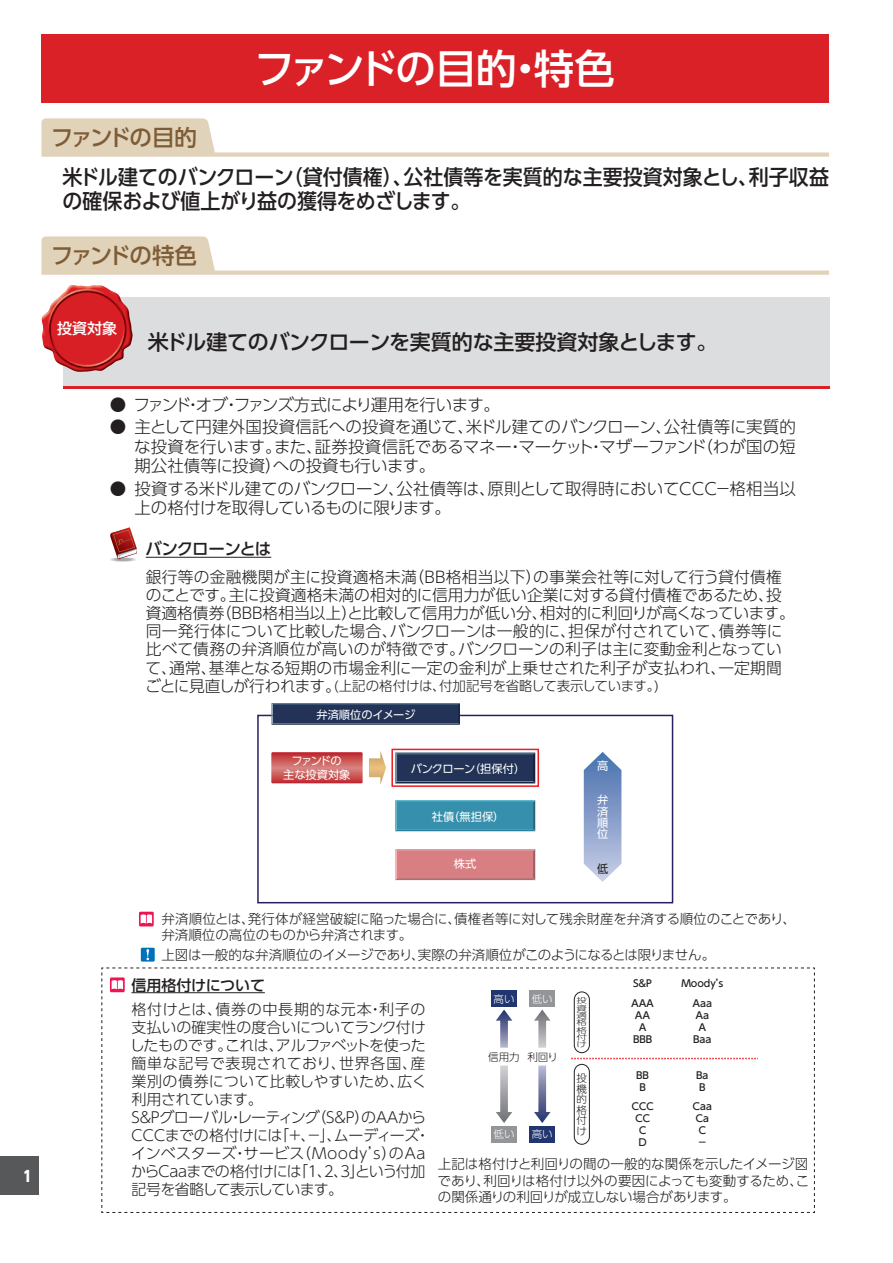
<style>
.page{position:relative;width:893px;height:1263px;background:#fff}
.page>*{position:absolute;margin:0;border:0;box-sizing:border-box;transform-origin:0 0}
.t1{font:500 40.5px "UD Shin Go Pro";letter-spacing:-.06em;color:#fff}
.t2{font:500 22.5px "UD Shin Go Pro";letter-spacing:-.095em;color:#7e5d36}
.t3{font:500 21px/24px "UD Shin Go Pro";letter-spacing:-.005em;color:#231f20;scale:.95 1}
.t4{font:500 21px "UD Shin Go Pro";letter-spacing:-.005em;color:#231f20}
.t5{font:300 16.5px/19.5px "UD Shin Go Pro";letter-spacing:-.02em;color:#231f20;text-align:justify}
.t6{font:300 16.5px "UD Shin Go Pro";letter-spacing:-.05em;color:#231f20}
.t7{font:500 16.5px "UD Shin Go Pro";letter-spacing:-.065em;color:#231f20}
.t8{font:300 15.75px/18px "UD Shin Go Pro";color:#231f20}
.t9{font:300 15px/18px "UD Shin Go Pro";letter-spacing:-.02em;color:#231f20}
.t10{font:500 15px "UD Shin Go Pro";letter-spacing:-.01em;color:#231f20}
.t11{font:500 15px "UD Shin Go Pro";color:#fff}
.t12{font:800 15px "UD Shin Go Pro";color:#fff;scale:.9 1}
.t13{font:300 13.5px/16.5px "UD Shin Go Pro";letter-spacing:-.01em;color:#231f20}
.t14{font:11.25px/11.2px "UD Shin Go Pro";letter-spacing:-.005em;color:#fff;text-align:center}
.t15{font:11.25px "UD Shin Go Pro";letter-spacing:-.035em;color:#fff}
.t16{font:11.25px "UD Shin Go Pro";color:#231f20}
.t17{font:300 10.5px/10.5px "UD Shin Go Pro";color:#231f20;text-align:justify}
.t18{font:300 10.5px "UD Shin Go Pro";color:#fff}
.t19{font:500 9.75px/12px "UD Shin Go Pro";letter-spacing:-.23em;color:#231f20;text-align:center}
.t20{font:300 7.35px/7.4px "UD Shin Go Pro";color:#231f20;text-align:justify;scale:1.43 1}
.s1{font-size:15.75px}
</style>
<div class="page">
<div style="left:0;top:1157px;width:38px;height:38px;background:#57585a"></div>
<div style="left:41px;top:35px;width:788px;height:68px;background:#da2128"></div>
<svg style="left:41px;top:118px;width:788px;height:39px"></svg>
<svg style="left:41px;top:236px;width:788px;height:39px"></svg>
<div style="left:63px;top:297px;width:766px;height:92px;background:#dcdddf"></div>
<hr style="left:63px;top:386px;width:766px;height:3px;background:#da2128">
<img style="left:41px;top:285px;width:92px;height:87px">
<div style="left:110px;top:557px;width:26px;height:5px;background:#dddee0;border-radius:50%"></div>
<hr style="left:110px;top:558px;width:25px;height:3px;background:#f5f5f6;border-radius:50%">
<hr style="left:111px;top:558px;width:24px;height:3px;background:#e8e9ea;border-radius:50%">
<hr style="left:112px;top:558px;width:22px;height:3px;background:#dbdcde;border-radius:50%">
<hr style="left:113px;top:558px;width:19px;height:3px;background:#cecfd1;border-radius:50%">
<hr style="left:114px;top:558px;width:18px;height:3px;background:#c6c7c9;border-radius:50%">
<svg style="left:110px;top:527px;width:27px;height:33px"></svg>
<hr style="left:146px;top:557px;width:125px;height:1px;background:#231f20">
<div style="left:257px;top:715px;width:416px;height:188px;border:2px solid #252161"></div>
<svg style="left:271px;top:752px;width:92px;height:31px;background:#cc5758"></svg>
<svg style="left:395px;top:752px;width:140px;height:31px;background:#2a3c5e"></svg>
<svg style="left:395px;top:800px;width:140px;height:31px;background:#3891ad"></svg>
<svg style="left:395px;top:849px;width:140px;height:31px;background:#d67f83"></svg>
<svg style="left:584px;top:752px;width:37px;height:130px;background:#97abd1"></svg>
<svg style="left:369px;top:751px;width:17px;height:34px"></svg>
<svg style="left:271px;top:703px;width:189px;height:22px;background:#2b3d5e"></svg>
<div style="left:391px;top:749px;width:148px;height:38px;border:2px solid #ee1d23"></div>
<svg style="left:139px;top:912px;width:15px;height:14px"></svg>
<svg style="left:141px;top:914px;width:11px;height:10px"></svg>
<div style="left:141px;top:948px;width:14px;height:13px;background:#0072bc"></div>
<svg style="left:146px;top:949px;width:3px;height:11px"></svg>
<svg style="left:101px;top:967px;width:714px;height:246px"></svg>
<div style="left:530px;top:990px;width:25px;height:17px;background:#939598"></div>
<div style="left:530px;top:1126px;width:25px;height:16px;background:#213570"></div>
<div style="left:491px;top:1126px;width:26px;height:16px;background:#939598"></div>
<div style="left:574px;top:991px;width:16px;height:62px;border:1px solid #231f20;border-radius:8px"></div>
<div style="left:574px;top:1064px;width:16px;height:81px;border:1px solid #231f20;border-radius:8px"></div>
<p class="t12" style="left:23px;top:1163px;width:11px">1</p>
<h1 class="t1" style="left:254px;top:36px;width:362px">ファンドの目的・特色</h1>
<h2 class="t2" style="left:51px;top:119px;width:147px">ファンドの目的</h2>
<h3 class="t3" style="left:62px;top:164px;width:808px">米ドル建てのバンクローン（貸付債権）、公社債等を実質的な主要投資対象とし、利子収益の確保および値上がり益の獲得をめざします。</h3>
<h2 class="t2" style="left:51px;top:237px;width:148px">ファンドの特色</h2>
<p class="t11" style="left:57px;top:316px;width:61px">投資対象</p>
<h3 class="t4" style="left:148px;top:324px;width:571px">米ドル建てのバンクローンを実質的な主要投資対象とします。</h3>
<p class="t6" style="left:110px;top:391px;width:392px">● ファンド・オブ・ファンズ方式により運用を行います。</p>
<p class="t5" style="left:134px;top:417px;width:663px;text-indent:-25px">● 主として円建外国投資信託への投資を通じて、米ドル建てのバンクローン、公社債等に実質的な投資を行います。また、証券投資信託であるマネー・マーケット・マザーファンド（わが国の短期公社債等に投資）への投資も行います。</p>
<p class="t5" style="left:134px;top:478px;width:663px;text-indent:-25px">● 投資する米ドル建てのバンクローン、公社債等は、原則として取得時においてＣＣＣ－格相当以上の格付けを取得しているものに限ります。</p>
<p class="t7" style="left:146px;top:535px;width:127px">バンクローンとは</p>
<p class="t8" style="left:145px;top:568px;width:651px">銀行等の金融機関が主に投資適格未満（ＢＢ格相当以下）の事業会社等に対して行う貸付債権のことです。主に投資適格未満の相対的に信用力が低い企業に対する貸付債権であるため、投資適格債券（ＢＢＢ格相当以上）と比較して信用力が低い分、相対的に利回りが高くなっています。同一発行体について比較した場合、バンクローンは一般的に、担保が付されていて、債券等に比べて債務の弁済順位が高いのが特徴です。バンクローンの利子は主に変動金利となっていて、通常、基準となる短期の市場金利に一定の金利が上乗せされた利子が支払われ、一定期間</p>
<p class="t13" style="left:145px;top:677px;width:517px"><span class="s1">ごとに見直しが行われます。</span>(上記の格付けは、付加記号を省略して表示しています。)</p>
<p class="t14" style="left:316px;top:709px;width:100px">弁済順位のイメージ</p>
<p class="t14" style="left:283px;top:754px;width:69px;line-height:13.5px">ファンドの<br>主な投資対象</p>
<p class="t15" style="left:411px;top:760px;width:116px">バンクローン（担保付）</p>
<p class="t14" style="left:432px;top:811px;width:74px">社債（無担保）</p>
<p class="t14" style="left:454px;top:858px;width:24px">株式</p>
<p class="t14" style="left:597px;top:760px;width:12px">高</p>
<p class="t14" style="left:597px;top:794px;width:13px;text-align:justify">弁済順位</p>
<p class="t16" style="left:597px;top:860px;width:12px">低</p>
<p class="t13" style="left:161px;top:910px;width:636px">弁済順位とは、発行体が経営破綻に陥った場合に、債権者等に対して残余財産を弁済する順位のことであり、弁済順位の高位のものから弁済されます。</p>
<p class="t13" style="left:161px;top:946px;width:555px">上図は一般的な弁済順位のイメージであり、実際の弁済順位がこのようになるとは限りません。</p>
<p class="t10" style="left:131px;top:973px;width:135px">信用格付けについて</p>
<p class="t9" style="left:130px;top:999px;width:302px">格付けとは、債券の中長期的な元本・利子の支払いの確実性の度合いについてランク付けしたものです。これは、アルファベットを使った簡単な記号で表現されており、世界各国、産業別の債券について比較しやすいため、広く利用されています。<br>S&amp;Pグローバル・レーティング（S&amp;P）のＡＡから<br>ＣＣＣまでの格付けには「＋、－」、ムーディーズ・インベスターズ・サービス（Ｍｏｏｄｙ’ｓ）のＡａからＣａａまでの格付けには「１、２、３」という付加記号を省略して表示しています。</p>
<p class="t19" style="left:631px;top:977px;width:24px">Ｓ＆Ｐ</p>
<p class="t19" style="left:681px;top:977px;width:46px">Moody’s</p>
<p class="t19" style="left:630px;top:997px;width:26px">ＡＡＡ<br>ＡＡ<br>Ａ<br>ＢＢＢ</p>
<p class="t19" style="left:634px;top:1069px;width:18px">ＢＢ<br>Ｂ</p>
<p class="t19" style="left:630px;top:1100px;width:26px">ＣＣＣ<br>ＣＣ<br>Ｃ<br>Ｄ</p>
<p class="t18" style="left:494px;top:990px;width:22px">高い</p>
<p class="t18" style="left:532px;top:990px;width:22px">低い</p>
<p class="t20" style="left:577px;top:996px;width:9px">投資適格格付け</p>
<p class="t19" style="left:691px;top:997px;width:22px">Ａaa<br>Ａa<br>Ａ<br>Ｂaa</p>
<p class="t17" style="left:488px;top:1051px;width:71px">信用力 利回り</p>
<p class="t19" style="left:694px;top:1069px;width:17px">Ｂａ<br>Ｂ</p>
<p class="t17" style="left:577px;top:1072px;width:12px">投機的格付け</p>
<p class="t19" style="left:691px;top:1100px;width:24px">Ｃａａ<br>Ｃａ<br>Ｃ<br>－</p>
<p class="t18" style="left:494px;top:1126px;width:22px">低い</p>
<p class="t18" style="left:532px;top:1126px;width:22px">高い</p>
<p class="t13" style="left:438px;top:1155px;width:373px;text-align:justify">上記は格付けと利回りの間の一般的な関係を示したイメージ図であり、利回りは格付け以外の要因によっても変動するため、この関係通りの利回りが成立しない場合があります。</p>
</div>
